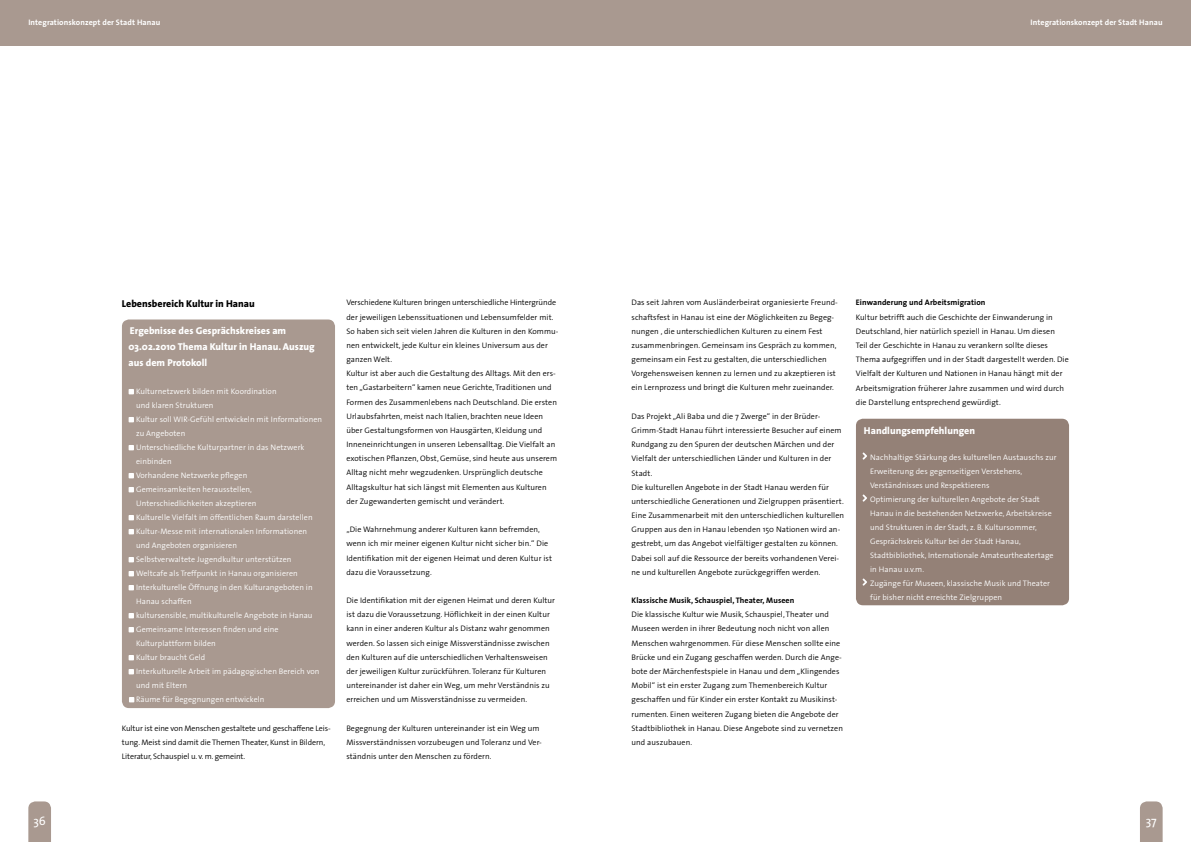
<style>
.page{position:relative;width:1191px;height:842px;background:#fff}
.page>*{position:absolute;margin:0;border:0;box-sizing:border-box;transform-origin:0 0}
.t1{font:12px "The Sans";color:#fff}
.t2{font:800 10px/16px "The Sans";color:#fff}
.t3{font:800 10px "The Sans";color:#000}
.t4{font:300 8px/14.2px "The Sans";letter-spacing:.01em;color:#000}
.t5{font:300 8px/14px "The Sans";letter-spacing:.01em;color:#fff}
.t6{font:300 8px/14.2px "The Sans";letter-spacing:-.01em;color:#000}
.t7{font:700 8px "The Sans";letter-spacing:.01em;color:#000}
.t8{font:700 8px "The Sans";letter-spacing:.01em;color:#fff}
</style>
<div class="page">
<div style="left:0;top:0;width:595px;height:45px;background:#a99990"></div>
<svg style="left:28px;top:801px;width:23px;height:41px"></svg>
<div style="left:595px;top:0;width:596px;height:45px;background:#a99990"></div>
<svg style="left:1140px;top:801px;width:22px;height:41px"></svg>
<div style="left:856px;top:419px;width:213px;height:186px;background:#948177;border-radius:7px"></div>
<svg style="left:862px;top:452px;width:5px;height:8px"></svg>
<svg style="left:862px;top:494px;width:5px;height:8px"></svg>
<svg style="left:862px;top:578px;width:5px;height:8px"></svg>
<div style="left:122px;top:319px;width:213px;height:389px;background:#a99990;border-radius:7px"></div>
<svg style="left:129px;top:389px;width:5px;height:5px"></svg>
<svg style="left:129px;top:417px;width:5px;height:5px"></svg>
<svg style="left:129px;top:445px;width:5px;height:5px"></svg>
<svg style="left:129px;top:473px;width:5px;height:5px"></svg>
<svg style="left:129px;top:487px;width:5px;height:5px"></svg>
<svg style="left:129px;top:515px;width:5px;height:5px"></svg>
<svg style="left:129px;top:529px;width:5px;height:5px"></svg>
<svg style="left:129px;top:557px;width:5px;height:5px"></svg>
<svg style="left:129px;top:571px;width:5px;height:5px"></svg>
<svg style="left:129px;top:585px;width:5px;height:5px"></svg>
<svg style="left:129px;top:613px;width:5px;height:5px"></svg>
<svg style="left:129px;top:627px;width:5px;height:5px"></svg>
<svg style="left:129px;top:655px;width:5px;height:5px"></svg>
<svg style="left:129px;top:669px;width:5px;height:5px"></svg>
<svg style="left:129px;top:697px;width:5px;height:5px"></svg>
<p class="t8" style="left:28px;top:15px;width:133px">Integrationskonzept der Stadt Hanau</p>
<p class="t8" style="left:1030px;top:15px;width:133px">Integrationskonzept der Stadt Hanau</p>
<h1 class="t1" style="left:33px;top:811px;width:14px">36</h1>
<p class="t3" style="left:122px;top:295px;width:134px">Lebensbereich Kultur in Hanau</p>
<p class="t2" style="left:129px;top:323px;width:188px">Ergebnisse des Gesprächskreises am<br>03.02.2010 Thema Kultur in Hanau. Auszug aus dem Protokoll</p>
<p class="t5" style="left:136px;top:384px;width:187px">Kulturnetzwerk bilden mit Koordination<br>und klaren Strukturen<br>Kultur soll WIR-Gefühl entwickeln mit Informationen zu Angeboten<br>Unterschiedliche Kulturpartner in das Netzwerk einbinden<br>Vorhandene Netzwerke pflegen<br>Gemeinsamkeiten herausstellen, Unterschiedlichkeiten akzeptieren<br>Kulturelle Vielfalt im öffentlichen Raum darstellen Kultur-Messe mit internationalen Informationen und Angeboten organisieren<br>Selbstverwaltete Jugendkultur unterstützen Weltcafe als Treffpunkt in Hanau organisieren Interkulturelle Öffnung in den Kulturangeboten in Hanau schaffen<br>kultursensible, multikulturelle Angebote in Hanau Gemeinsame Interessen finden und eine Kulturplattform bilden<br>Kultur braucht Geld<br>Interkulturelle Arbeit im pädagogischen Bereich von und mit Eltern<br>Räume für Begegnungen entwickeln</p>
<p class="t6" style="left:122px;top:720px;width:210px">Kultur ist eine von Menschen gestaltete und geschaffene Leis&shy;tung. Meist sind damit die Themen Theater, Kunst in Bildern,<br>Literatur, Schauspiel u. v. m. gemeint.</p>
<p class="t4" style="left:346px;top:295px;width:214px">Verschiedene Kulturen bringen unterschiedliche Hintergründe der jeweiligen Lebenssituationen und Lebensumfelder mit.<br>So haben sich seit vielen Jahren die Kulturen in den Kommu&shy;nen entwickelt, jede Kultur ein kleines Universum aus der ganzen Welt.<br>Kultur ist aber auch die Gestaltung des Alltags. Mit den ers&shy;ten „Gastarbeitern“ kamen neue Gerichte, Traditionen und Formen des Zusammenlebens nach Deutschland. Die ersten Urlaubsfahrten, meist nach Italien, brachten neue Ideen über Gestaltungsformen von Hausgärten, Kleidung und Inneneinrichtungen in unseren Lebensalltag. Die Vielfalt an exotischen Pflanzen, Obst, Gemüse, sind heute aus unserem Alltag nicht mehr wegzudenken. Ursprünglich deutsche Alltagskultur hat sich längst mit Elementen aus Kulturen der Zugewanderten gemischt und verändert.</p>
<p class="t4" style="left:346px;top:522px;width:207px">„Die Wahrnehmung anderer Kulturen kann befremden, wenn ich mir meiner eigenen Kultur nicht sicher bin.“ Die Identifikation mit der eigenen Heimat und deren Kultur ist dazu die Voraussetzung.</p>
<p class="t4" style="left:346px;top:593px;width:210px">Die Identifikation mit der eigenen Heimat und deren Kultur ist dazu die Voraussetzung. Höflichkeit in der einen Kultur kann in einer anderen Kultur als Distanz wahr genommen werden. So lassen sich einige Missverständnisse zwischen den Kulturen auf die unterschiedlichen Verhaltensweisen der jeweiligen Kultur zurückführen. Toleranz für Kulturen untereinander ist daher ein Weg, um mehr Verständnis zu erreichen und um Missverständnisse zu vermeiden.</p>
<p class="t4" style="left:346px;top:720px;width:197px">Begegnung der Kulturen untereinander ist ein Weg um<br>Missverständnissen vorzubeugen und Toleranz und Ver&shy;ständnis unter den Menschen zu fördern.</p>
<p class="t4" style="left:631px;top:295px;width:208px">Das seit Jahren vom Ausländerbeirat organiesierte Freund&shy;schaftsfest in Hanau ist eine der Möglichkeiten zu Begeg&shy;nungen , die unterschiedlichen Kulturen zu einem Fest zusammenbringen. Gemeinsam ins Gespräch zu kommen, gemeinsam ein Fest zu gestalten, die unterschiedlichen Vorgehensweisen kennen zu lernen und zu akzeptieren ist ein Lernprozess und bringt die Kulturen mehr zueinander.</p>
<p class="t4" style="left:631px;top:409px;width:214px">Das Projekt „Ali Baba und die 7 Zwerge“ in der Brüder-Grimm-Stadt Hanau führt interessierte Besucher auf einem Rundgang zu den Spuren der deutschen Märchen und der Vielfalt der unterschiedlichen Länder und Kulturen in der Stadt.<br>Die kulturellen Angebote in der Stadt Hanau werden für unterschiedliche Generationen und Zielgruppen präsentiert.<br>Eine Zusammenarbeit mit den unterschiedlichen kulturellen Gruppen aus den in Hanau lebenden 150 Nationen wird an&shy;gestrebt, um das Angebot vielfältiger gestalten zu können.<br>Dabei soll auf die Ressource der bereits vorhandenen Verei&shy;ne und kulturellen Angebote zurückgegriffen werden.</p>
<p class="t7" style="left:631px;top:594px;width:164px">Klassische Musik, Schauspiel, Theater, Museen</p>
<p class="t4" style="left:631px;top:607px;width:213px">Die klassische Kultur wie Musik, Schauspiel, Theater und Museen werden in ihrer Bedeutung noch nicht von allen Menschen wahrgenommen. Für diese Menschen sollte eine Brücke und ein Zugang geschaffen werden. Durch die Ange&shy;bote der Märchenfestspiele in Hanau und dem „Klingendes Mobil“ ist ein erster Zugang zum Themenbereich Kultur geschaffen und für Kinder ein erster Kontakt zu Musikinst&shy;rumenten. Einen weiteren Zugang bieten die Angebote der Stadtbibliothek in Hanau. Diese Angebote sind zu vernetzen und auszubauen.</p>
<p class="t7" style="left:856px;top:296px;width:131px">Einwanderung und Arbeitsmigration</p>
<p class="t4" style="left:856px;top:310px;width:214px">Kultur betrifft auch die Geschichte der Einwanderung in Deutschland, hier natürlich speziell in Hanau. Um diesen<br>Teil der Geschichte in Hanau zu verankern sollte dieses Thema aufgegriffen und in der Stadt dargestellt werden. Die Vielfalt der Kulturen und Nationen in Hanau hängt mit der Arbeitsmigration früherer Jahre zusammen und wird durch die Darstellung entsprechend gewürdigt.</p>
<p class="t2" style="left:864px;top:422px;width:113px">Handlungsempfehlungen</p>
<p class="t5" style="left:870px;top:450px;width:188px">Nachhaltige Stärkung des kulturellen Austauschs zur Erweiterung des gegenseitigen Verstehens, Verständnisses und Respektierens<br>Optimierung der kulturellen Angebote der Stadt Hanau in die bestehenden Netzwerke, Arbeitskreise und Strukturen in der Stadt, z. B. Kultursommer, Gesprächskreis Kultur bei der Stadt Hanau, Stadtbibliothek, Internationale Amateurtheatertage in Hanau u.v.m.<br>Zugänge für Museen, klassische Musik und Theater für bisher nicht erreichte Zielgruppen</p>
<h1 class="t1" style="left:1145px;top:811px;width:13px">37</h1>
</div>
